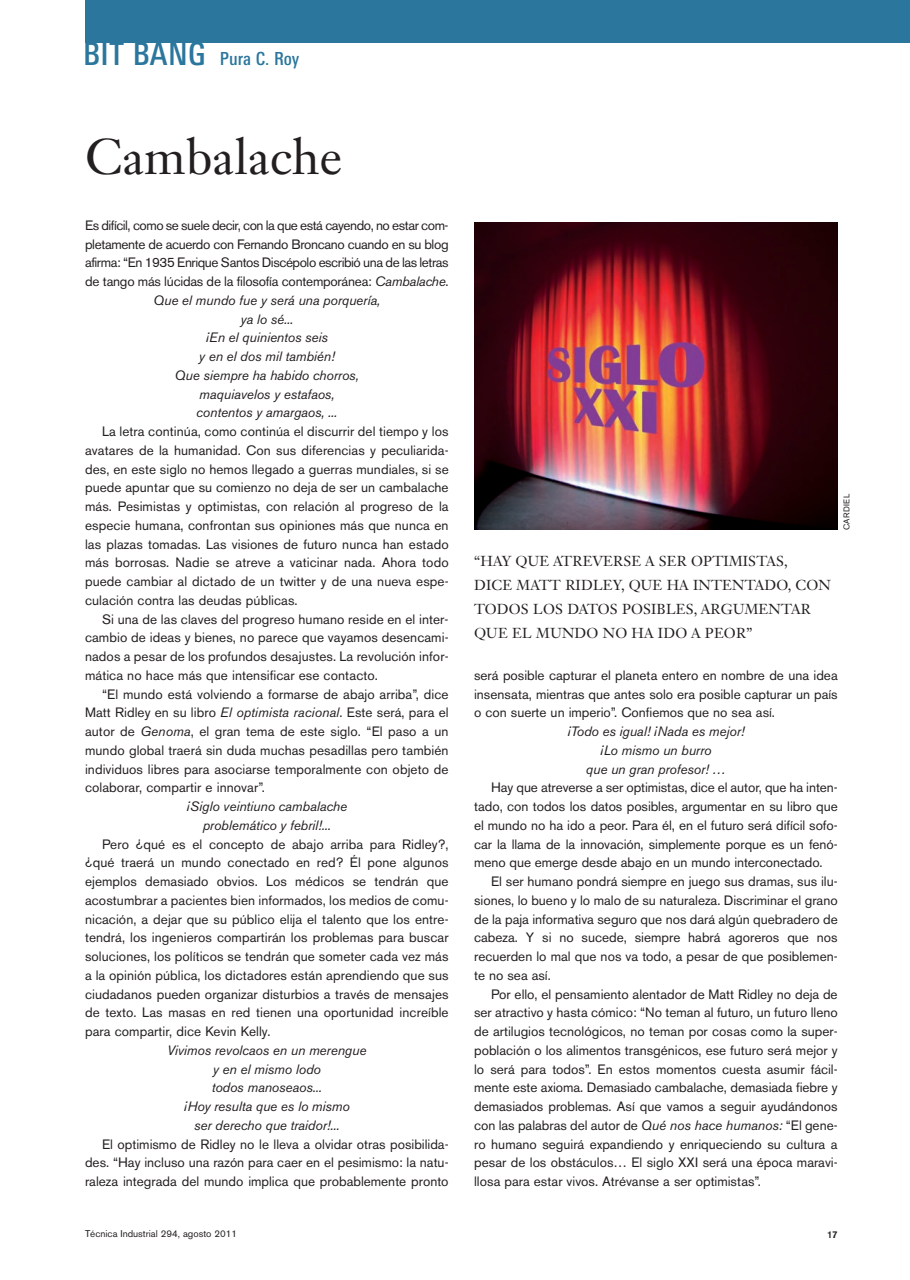
<style>
.page{position:relative;width:910px;height:1280px;background:#fff}
.page>*{position:absolute;margin:0;border:0;box-sizing:border-box;transform-origin:0 0}
.t1{font:49.5px "Janson Text";color:#231f20}
.t2{font:500 condensed 18px "LT Univers";color:#2b769d}
.t3{font:14.25px/24px "Janson Text Roman SC";letter-spacing:.01em;color:#231f20}
.t4{font:13.5px/18.8px "Akzidenz Grotesk BE";color:#231f20;text-align:justify}
.t5{font:13.5px/18.8px "Akzidenz Grotesk BE";letter-spacing:-.03em;color:#231f20;text-align:center}
.t6{font:italic 13.5px/18.8px "Akzidenz Grotesk BE";letter-spacing:-.005em;color:#231f20;text-align:center}
.t7{font:9.75px "Akzidenz Grotesk BE";color:#231f20}
.t8{font:500 9.75px "Akzidenz Grotesk BE";color:#231f20}
.t9{font:8.25px "Akzidenz Grotesk BE";letter-spacing:.05em;color:#231f20}
.s1{font-size:31.5px}
.s2{font-style:italic}
</style>
<div class="page">
<div style="left:85px;top:0;width:825px;height:43px;background:#2b769d"></div>
<img style="left:474px;top:222px;width:364px;height:307px">
<h2 class="t2" style="left:83px;top:52px;width:218px"><span class="s1">BIT BANG</span> Pura C. Roy</h2>
<h1 class="t1" style="left:85px;top:136px;width:259px">Cambalache</h1>
<p class="t5" style="left:85px;top:217px;width:365px">Es difícil, como se suele decir, con la que está cayendo, no estar com&shy;pletamente de acuerdo con Fernando Broncano cuando en su blog afirma: “En 1935 Enrique Santos Discépolo escribió una de las letras de tango más lúcidas de la filosofía contemporánea: <span class="s2">Cambalache</span>.<br><span class="s2">Que el mundo fue y será una porquería,<br>ya lo sé...<br>¡En el quinientos seis<br>y en el dos mil también!<br>Que siempre ha habido chorros,<br>maquiavelos y estafaos,<br>contentos y amargaos, ...</span></p>
<p class="t4" style="left:85px;top:423px;width:365px;text-indent:17px">La letra continúa, como continúa el discurrir del tiempo y los avatares de la humanidad. Con sus diferencias y peculiarida&shy;des, en este siglo no hemos llegado a guerras mundiales, si se puede apuntar que su comienzo no deja de ser un cambalache más. Pesimistas y optimistas, con relación al progreso de la especie humana, confrontan sus opiniones más que nunca en las plazas tomadas. Las visiones de futuro nunca han estado más borrosas. Nadie se atreve a vaticinar nada. Ahora todo puede cambiar al dictado de un twitter y de una nueva espe&shy;culación contra las deudas públicas.</p>
<p class="t4" style="left:85px;top:611px;width:365px;text-indent:17px">Si una de las claves del progreso humano reside en el inter&shy;cambio de ideas y bienes, no parece que vayamos desencami&shy;nados a pesar de los profundos desajustes. La revolución infor&shy;mática no hace más que intensificar ese contacto.</p>
<p class="t4" style="left:85px;top:686px;width:365px;text-indent:17px">“El mundo está volviendo a formarse de abajo arriba”, dice Matt Ridley en su libro <span class="s2">El optimista racional</span>. Este será, para el autor de <span class="s2">Genoma</span>, el gran tema de este siglo. “El paso a un mundo global traerá sin duda muchas pesadillas pero también individuos libres para asociarse temporalmente con objeto de colaborar, compartir e innovar”.</p>
<p class="t6" style="left:187px;top:798px;width:162px">¡Siglo veintiuno cambalache problemático y febril!...</p>
<p class="t4" style="left:85px;top:836px;width:365px;text-indent:17px">Pero ¿qué es el concepto de abajo arriba para Ridley?, ¿qué traerá un mundo conectado en red? Él pone algunos ejemplos demasiado obvios. Los médicos se tendrán que acostumbrar a pacientes bien informados, los medios de comu&shy;nicación, a dejar que su público elija el talento que los entre&shy;tendrá, los ingenieros compartirán los problemas para buscar soluciones, los políticos se tendrán que someter cada vez más a la opinión pública, los dictadores están aprendiendo que sus ciudadanos pueden organizar disturbios a través de mensajes de texto. Las masas en red tienen una oportunidad increíble para compartir, dice Kevin Kelly.</p>
<p class="t6" style="left:167px;top:1042px;width:201px">Vivimos revolcaos en un merengue y en el mismo lodo<br>todos manoseaos...<br>¡Hoy resulta que es lo mismo<br>ser derecho que traidor!...</p>
<p class="t4" style="left:85px;top:1136px;width:365px;text-indent:17px">El optimismo de Ridley no le lleva a olvidar otras posibilida&shy;des. “Hay incluso una razón para caer en el pesimismo: la natu&shy;raleza integrada del mundo implica que probablemente pronto</p>
<p class="t3" style="left:474px;top:551px;width:358px">“HAY QUE ATREVERSE A SER OPTIMISTAS,<br>DICE MATT RIDLEY, QUE HA INTENTADO, CON TODOS LOS DATOS POSIBLES, ARGUMENTAR QUE EL MUNDO NO HA IDO A PEOR”</p>
<p class="t9" style="left:844px;top:530px;width:37px;rotate:-90deg">CARDIEL</p>
<p class="t4" style="left:474px;top:667px;width:365px">será posible capturar el planeta entero en nombre de una idea insensata, mientras que antes solo era posible capturar un país o con suerte un imperio”. Confiemos que no sea así.</p>
<p class="t6" style="left:567px;top:723px;width:179px">¡Todo es igual! ¡Nada es mejor! ¡Lo mismo un burro<br>que un gran profesor! …</p>
<p class="t4" style="left:474px;top:780px;width:365px;text-indent:17px">Hay que atreverse a ser optimistas, dice el autor, que ha inten&shy;tado, con todos los datos posibles, argumentar en su libro que el mundo no ha ido a peor. Para él, en el futuro será difícil sofo&shy;car la llama de la innovación, simplemente porque es un fenó&shy;meno que emerge desde abajo en un mundo interconectado.</p>
<p class="t4" style="left:474px;top:873px;width:365px;text-indent:17px">El ser humano pondrá siempre en juego sus dramas, sus ilu&shy;siones, lo bueno y lo malo de su naturaleza. Discriminar el grano de la paja informativa seguro que nos dará algún quebradero de cabeza. Y si no sucede, siempre habrá agoreros que nos recuerden lo mal que nos va todo, a pesar de que posiblemen&shy;te no sea así.</p>
<p class="t4" style="left:474px;top:986px;width:365px;text-indent:17px">Por ello, el pensamiento alentador de Matt Ridley no deja de ser atractivo y hasta cómico: “No teman al futuro, un futuro lleno de artilugios tecnológicos, no teman por cosas como la super&shy;población o los alimentos transgénicos, ese futuro será mejor y lo será para todos”. En estos momentos cuesta asumir fácil&shy;mente este axioma. Demasiado cambalache, demasiada fiebre y demasiados problemas. Así que vamos a seguir ayudándonos con las palabras del autor de <span class="s2">Qué nos hace humanos:</span> “El gene&shy;ro humano seguirá expandiendo y enriqueciendo su cultura a pesar de los obstáculos… El siglo XXI será una época maravi&shy;llosa para estar vivos. Atrévanse a ser optimistas”.</p>
<p class="t7" style="left:85px;top:1230px;width:154px">Técnica Industrial 294, agosto 2011</p>
<p class="t8" style="left:827px;top:1231px;width:12px">17</p>
</div>
